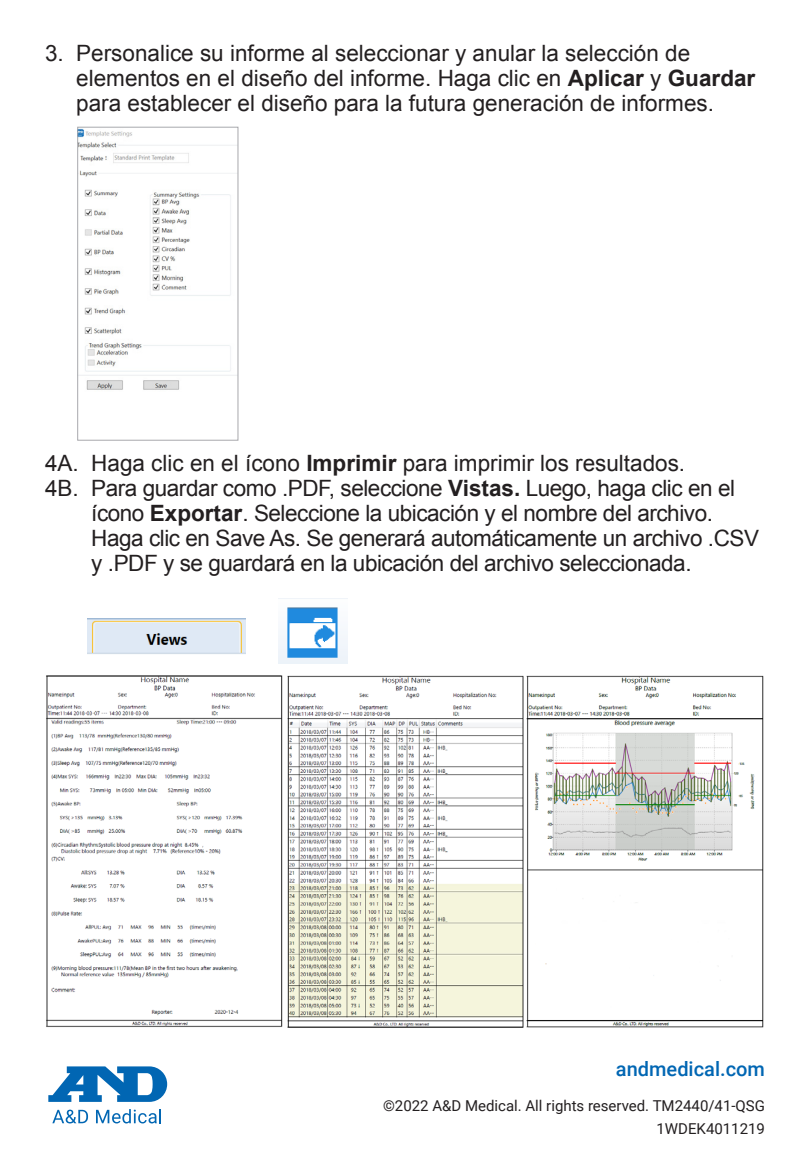
<style>
.page{position:relative;width:810px;height:1170px;background:#fff}
.page>*{position:absolute;margin:0;border:0;box-sizing:border-box;transform-origin:0 0}
.Body{font:22.5px/25px "Arial";letter-spacing:-.01em;color:#231f20}
.t1{font:500 20px "Roboto";color:#0166b3}
.t2{font:15px "Roboto";color:#231f20}
.s1{font-weight:700}
</style>
<div class="page">
<img style="left:88px;top:618px;width:158px;height:36px">
<img style="left:278px;top:607px;width:70px;height:57px">
<svg style="left:52px;top:1110px;width:36px;height:13px"></svg>
<svg style="left:96px;top:1109px;width:65px;height:14px"></svg>
<svg style="left:48px;top:1066px;width:119px;height:36px"></svg>
<img style="left:46px;top:675px;width:237px;height:352px">
<img style="left:287px;top:675px;width:237px;height:353px">
<img style="left:527px;top:675px;width:237px;height:353px">
<img style="left:79px;top:129px;width:157px;height:261px">
<div style="left:77px;top:127px;width:161px;height:314px;border:1px solid #a8a9ad"></div>
<p class="Body" style="left:76px;top:41px;width:681px;text-indent:-31px">3. Personalice su informe al seleccionar y anular la selección de elementos en el diseño del informe. Haga clic en <span class="s1">Aplicar</span> y <span class="s1">Guardar </span>para establecer el diseño para la futura generación de informes.</p>
<p class="Body" style="left:45px;top:451px;width:642px">4A. Haga clic en el ícono <span class="s1">Imprimir</span> para imprimir los resultados.</p>
<p class="Body" style="left:91px;top:476px;width:669px;text-indent:-46px">4B. Para guardar como .PDF, seleccione <span class="s1">Vistas.</span> Luego, haga clic en el ícono <span class="s1">Exportar</span>. Seleccione la ubicación y el nombre del archivo.<br>Haga clic en Save As. Se generará automáticamente un archivo .CSV y .PDF y se guardará en la ubicación del archivo seleccionada.</p>
<p class="t1" style="left:616px;top:1055px;width:150px">andmedical.com</p>
<p class="t2" style="left:383px;top:1095px;width:383px">©2022 A&amp;D Medical. All rights reserved. TM2440/41-QSG</p>
<p class="t2" style="left:657px;top:1118px;width:110px">1WDEK4011219</p>
</div>
